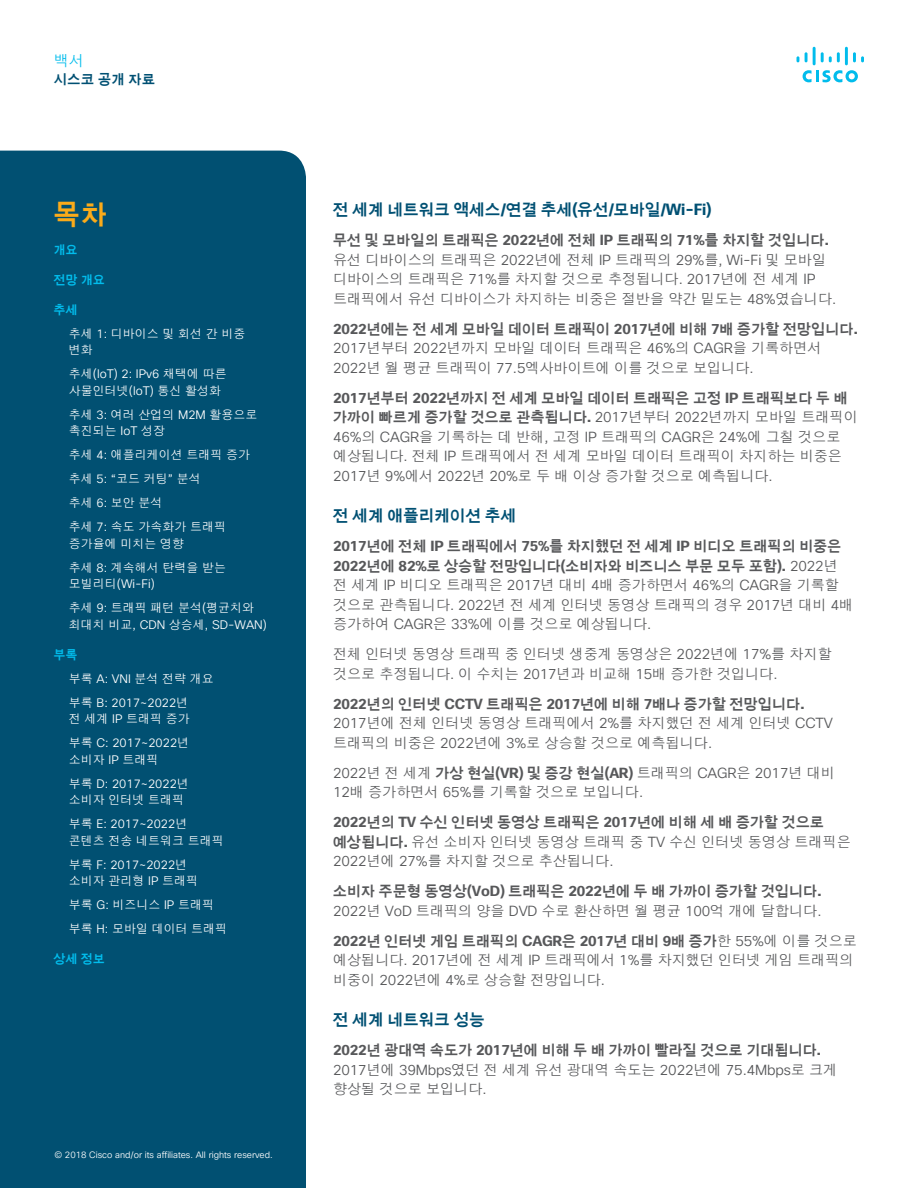
<style>
.page{position:relative;width:918px;height:1188px;background:#fff}
.page>*{position:absolute;margin:0;border:0;box-sizing:border-box;transform-origin:0 0}
.t1{font:27px "Cisco Sans KOR Bold";color:#faab1a}
.t2{font:15.75px "Cisco Sans KOR Bold";letter-spacing:-.01em;color:#005073}
.t3{font:15px "Cisco Sans KOR Light";color:#01bcec}
.t4{font:14.25px/19.5px "Cisco Sans KOR Light";letter-spacing:-.01em;color:#57585a}
.t5{font:14.25px/19.5px "Cisco Sans KOR Bold";letter-spacing:-.01em;color:#57585a}
.t6{font:13.5px "Cisco Sans KOR Bold";color:#005073}
.t7{font:12px/24px "Cisco Sans KOR Light";color:#fff}
.t8{font:12px "Cisco Sans KOR Bold";color:#01bcec}
.t9{font:9px "Cisco Sans KOR Light";color:#fff}
.s1{font-family:"Cisco Sans KOR Bold"}
.s2{font-family:"Cisco Sans KOR Light"}
</style>
<div class="page">
<div style="left:0;top:151px;width:306px;height:1037px;background:#015072"></div>
<svg style="left:803px;top:70px;width:55px;height:12px"></svg>
<svg style="left:797px;top:56px;width:2px;height:6px"></svg>
<svg style="left:805px;top:52px;width:3px;height:10px"></svg>
<hr style="left:813px;top:47px;width:3px;height:18px;background:#01bcec">
<svg style="left:821px;top:52px;width:19px;height:10px"></svg>
<hr style="left:845px;top:47px;width:3px;height:18px;background:#01bcec">
<svg style="left:853px;top:52px;width:11px;height:10px"></svg>
<p class="t3" style="left:54px;top:51px;width:31px">백서</p>
<p class="t6" style="left:54px;top:70px;width:103px">시스코 공개 자료</p>
<h1 class="t1" style="left:54px;top:196px;width:55px">목차</h1>
<p class="t8" style="left:54px;top:241px;width:25px">개요</p>
<p class="t8" style="left:54px;top:271px;width:53px">전망 개요</p>
<p class="t8" style="left:54px;top:301px;width:25px">추세</p>
<p class="t7" style="left:69px;top:325px;width:178px;line-height:16.5px">추세 1: 디바이스 및 회선 간 비중 변화</p>
<p class="t7" style="left:69px;top:366px;width:159px;line-height:16.5px">추세(loT) 2: IPv6 채택에 따른 사물인터넷(loT) 통신 활성화</p>
<p class="t7" style="left:69px;top:406px;width:190px;line-height:16.5px">추세 3: 여러 산업의 M2M 활용으로 촉진되는 IoT 성장</p>
<p class="t7" style="left:69px;top:443px;width:183px">추세 4: 애플리케이션 트래픽 증가 추세 5: “코드 커팅” 분석<br>추세 6: 보안 분석<br>추세 7: 속도 가속화가 트래픽</p>
<p class="t7" style="left:69px;top:531px;width:159px">증가율에 미치는 영향<br>추세 8: 계속해서 탄력을 받는</p>
<p class="t7" style="left:69px;top:572px;width:187px">모빌리티(Wi-Fi)<br>추세 9: 트래픽 패턴 분석(평균치와</p>
<p class="t7" style="left:69px;top:612px;width:199px">최대치 비교, CDN 상승세, SD-WAN)</p>
<p class="t8" style="left:54px;top:646px;width:25px">부록</p>
<p class="t7" style="left:69px;top:666px;width:146px">부록 A: VNI 분석 전략 개요 부록 B: 2017~2022년</p>
<p class="t7" style="left:69px;top:707px;width:122px">전 세계 IP 트래픽 증가 부록 C: 2017~2022년</p>
<p class="t7" style="left:69px;top:747px;width:121px">소비자 IP 트래픽<br>부록 D: 2017~2022년</p>
<p class="t7" style="left:69px;top:788px;width:120px">소비자 인터넷 트래픽 부록 E: 2017~2022년</p>
<p class="t7" style="left:69px;top:828px;width:156px">콘텐츠 전송 네트워크 트래픽 부록 F: 2017~2022년</p>
<p class="t7" style="left:69px;top:869px;width:160px">소비자 관리형 IP 트래픽<br>부록 G: 비즈니스 IP 트래픽 부록 H: 모바일 데이터 트래픽</p>
<p class="t8" style="left:54px;top:951px;width:53px">상세 정보</p>
<p class="t9" style="left:54px;top:1149px;width:220px">© 2018 Cisco and/or its affiliates. All rights reserved.</p>
<p class="t2" style="left:333px;top:199px;width:380px">전 세계 네트워크 액세스/연결 추세(유선/모바일/Wi-Fi)</p>
<p class="t5" style="left:333px;top:231px;width:497px">무선 및 모바일의 트래픽은 2022년에 전체 IP 트래픽의 71%를 차지할 것입니다.</p>
<p class="t4" style="left:333px;top:250px;width:505px">유선 디바이스의 트래픽은 2022년에 전체 IP 트래픽의 29%를, Wi-Fi 및 모바일 디바이스의 트래픽은 71%를 차지할 것으로 추정됩니다. 2017년에 전 세계 IP 트래픽에서 유선 디바이스가 차지하는 비중은 절반을 약간 밑도는 48%였습니다.</p>
<p class="t5" style="left:333px;top:319px;width:526px">2022년에는 전 세계 모바일 데이터 트래픽이 2017년에 비해 7배 증가할 전망입니다.</p>
<p class="t4" style="left:333px;top:339px;width:490px">2017년부터 2022년까지 모바일 데이터 트래픽은 46%의 CAGR을 기록하면서<br>2022년 월 평균 트래픽이 77.5엑사바이트에 이를 것으로 보입니다.</p>
<p class="t5" style="left:333px;top:388px;width:516px">2017년부터 2022년까지 전 세계 모바일 데이터 트래픽은 고정 IP 트래픽보다 두 배</p>
<p class="t4" style="left:333px;top:408px;width:526px"><span class="s1">가까이 빠르게 증가할 것으로 관측됩니다.</span> 2017년부터 2022년까지 모바일 트래픽이 46%의 CAGR을 기록하는 데 반해, 고정 IP 트래픽의 CAGR은 24%에 그칠 것으로 예상됩니다. 전체 IP 트래픽에서 전 세계 모바일 데이터 트래픽이 차지하는 비중은 2017년 9%에서 2022년 20%로 두 배 이상 증가할 것으로 예측됩니다.</p>
<p class="t2" style="left:333px;top:505px;width:185px">전 세계 애플리케이션 추세</p>
<p class="t5" style="left:333px;top:537px;width:510px">2017년에 전체 IP 트래픽에서 75%를 차지했던 전 세계 IP 비디오 트래픽의 비중은<br>2022년에 82%로 상승할 전망입니다(소비자와 비즈니스 부문 모두 포함). <span class="s2">2022년</span></p>
<p class="t4" style="left:333px;top:576px;width:522px">전 세계 IP 비디오 트래픽은 2017년 대비 4배 증가하면서 46%의 CAGR을 기록할 것으로 관측됩니다. 2022년 전 세계 인터넷 동영상 트래픽의 경우 2017년 대비 4배 증가하여 CAGR은 33%에 이를 것으로 예상됩니다.</p>
<p class="t4" style="left:333px;top:645px;width:500px">전체 인터넷 동영상 트래픽 중 인터넷 생중계 동영상은 2022년에 17%를 차지할 것으로 추정됩니다. 이 수치는 2017년과 비교해 15배 증가한 것입니다.</p>
<p class="t5" style="left:333px;top:694px;width:473px">2022년의 인터넷 CCTV 트래픽은 2017년에 비해 7배나 증가할 전망입니다.</p>
<p class="t4" style="left:333px;top:714px;width:501px">2017년에 전체 인터넷 동영상 트래픽에서 2%를 차지했던 전 세계 인터넷 CCTV 트래픽의 비중은 2022년에 3%로 상승할 것으로 예측됩니다.</p>
<p class="t4" style="left:333px;top:763px;width:503px">2022년 전 세계 <span class="s1">가상 현실(VR) 및 증강 현실(AR)</span> 트래픽의 CAGR은 2017년 대비<br>12배 증가하면서 65%를 기록할 것으로 보입니다.</p>
<p class="t5" style="left:333px;top:813px;width:493px">2022년의 TV 수신 인터넷 동영상 트래픽은 2017년에 비해 세 배 증가할 것으로</p>
<p class="t4" style="left:333px;top:832px;width:519px"><span class="s1">예상됩니다.</span> 유선 소비자 인터넷 동영상 트래픽 중 TV 수신 인터넷 동영상 트래픽은<br>2022년에 27%를 차지할 것으로 추산됩니다.</p>
<p class="t5" style="left:333px;top:882px;width:490px">소비자 주문형 동영상(VoD) 트래픽은 2022년에 두 배 가까이 증가할 것입니다.</p>
<p class="t4" style="left:333px;top:901px;width:490px">2022년 VoD 트래픽의 양을 DVD 수로 환산하면 월 평균 100억 개에 달합니다.</p>
<p class="t5" style="left:333px;top:931px;width:525px">2022년 인터넷 게임 트래픽의 CAGR은 2017년 대비 9배 증가<span class="s2">한 55%에 이를 것으로</span></p>
<p class="t4" style="left:333px;top:951px;width:522px">예상됩니다. 2017년에 전 세계 IP 트래픽에서 1%를 차지했던 인터넷 게임 트래픽의 비중이 2022년에 4%로 상승할 전망입니다.</p>
<p class="t2" style="left:333px;top:1009px;width:154px">전 세계 네트워크 성능</p>
<p class="t5" style="left:333px;top:1041px;width:490px">2022년 광대역 속도가 2017년에 비해 두 배 가까이 빨라질 것으로 기대됩니다.</p>
<p class="t4" style="left:333px;top:1060px;width:506px">2017년에 39Mbps였던 전 세계 유선 광대역 속도는 2022년에 75.4Mbps로 크게 향상될 것으로 보입니다.</p>
</div>
